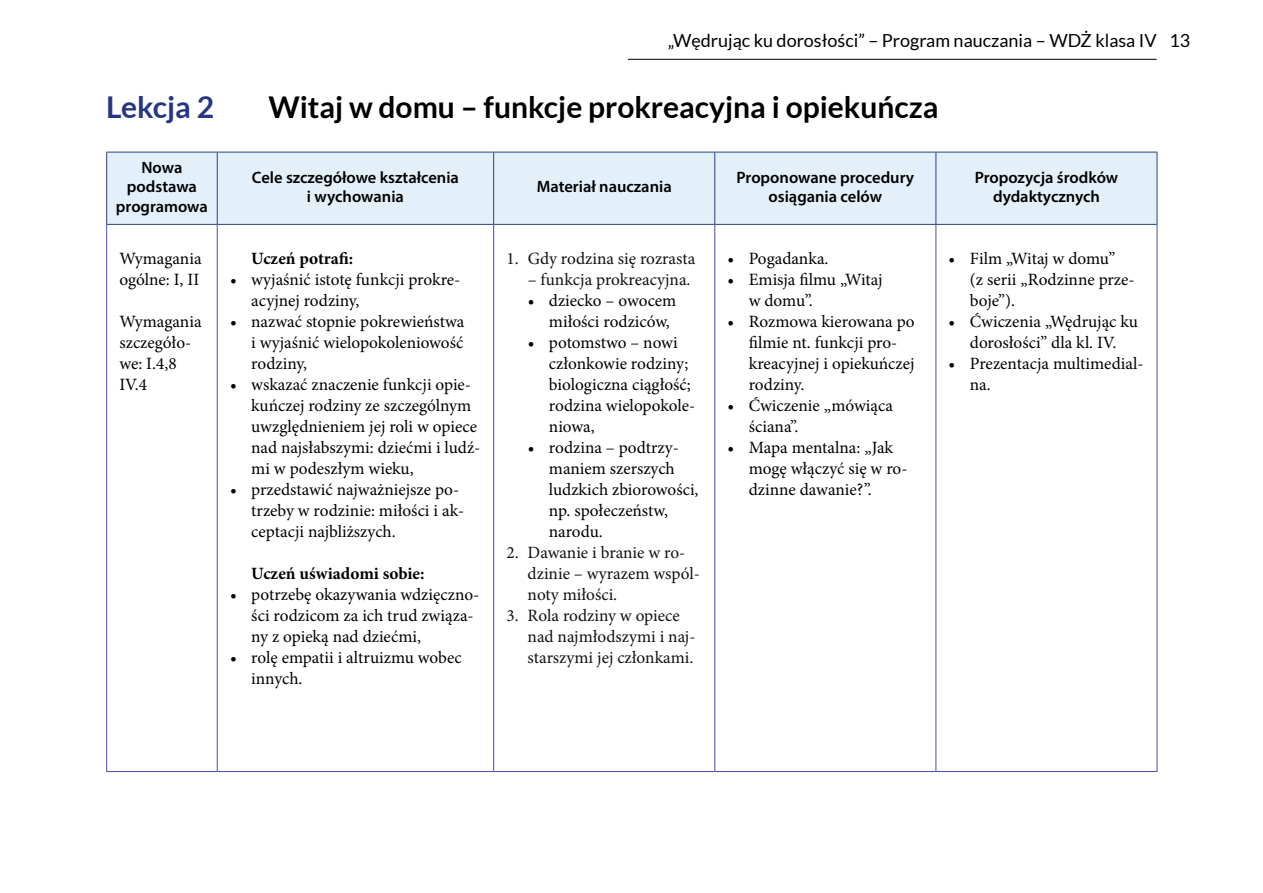
<style>
.page{position:relative;width:1263px;height:893px;background:#fff}
.page>*{position:absolute;margin:0;border:0;box-sizing:border-box;transform-origin:0 0}
.t1{font:700 30px "Lato";color:#000}
.t2{font:700 30px "Lato";color:#283583}
.t3{font:18px "Lato";color:#000}
.t4{font:17.25px/21px "Minion Pro";color:#000}
.t5{font:17.25px/21px "Minion Pro";color:#141014}
.t6{font:700 17.25px "Minion Pro";color:#000}
.t7{font:600 16.5px/19.5px "Myriad Pro";color:#000;text-align:center}
</style>
<div class="page">
<hr style="left:628px;top:59px;width:529px;height:1px;background:#000">
<div style="left:107px;top:153px;width:1050px;height:71px;background:#e3f0f9"></div>
<hr style="left:217px;top:152px;width:1px;height:72px;background:#294487">
<hr style="left:493px;top:152px;width:1px;height:72px;background:#294487">
<hr style="left:714px;top:152px;width:1px;height:72px;background:#294487">
<hr style="left:935px;top:152px;width:1px;height:72px;background:#294487">
<hr style="left:217px;top:225px;width:1px;height:546px;background:#4b4baa">
<hr style="left:493px;top:225px;width:1px;height:546px;background:#4b4baa">
<hr style="left:714px;top:225px;width:1px;height:546px;background:#4b4baa">
<hr style="left:935px;top:225px;width:1px;height:546px;background:#4b4baa">
<hr style="left:106px;top:225px;width:1px;height:546px;background:#4b4baa">
<hr style="left:1157px;top:225px;width:1px;height:546px;background:#4b4baa">
<hr style="left:106px;top:771px;width:111px;height:1px;background:#4b4baa">
<hr style="left:217px;top:771px;width:277px;height:1px;background:#4b4baa">
<hr style="left:494px;top:771px;width:221px;height:1px;background:#4b4baa">
<hr style="left:715px;top:771px;width:221px;height:1px;background:#4b4baa">
<hr style="left:936px;top:771px;width:221px;height:1px;background:#4b4baa">
<hr style="left:106px;top:152px;width:111px;height:1px;background:#294487">
<hr style="left:106px;top:152px;width:1px;height:72px;background:#294487">
<hr style="left:217px;top:152px;width:277px;height:1px;background:#294487">
<hr style="left:494px;top:152px;width:221px;height:1px;background:#294487">
<hr style="left:715px;top:152px;width:221px;height:1px;background:#294487">
<hr style="left:936px;top:152px;width:221px;height:1px;background:#294487">
<hr style="left:1157px;top:152px;width:1px;height:72px;background:#294487">
<hr style="left:106px;top:224px;width:111px;height:1px;background:#294487">
<hr style="left:217px;top:224px;width:277px;height:1px;background:#294487">
<hr style="left:494px;top:224px;width:221px;height:1px;background:#294487">
<hr style="left:715px;top:224px;width:221px;height:1px;background:#294487">
<hr style="left:936px;top:224px;width:221px;height:1px;background:#294487">
<p class="t3" style="left:668px;top:31px;width:524px">„Wędrując ku dorosłości” – Program nauczania – WDŻ klasa IV 13</p>
<h1 class="t2" style="left:106px;top:90px;width:109px">Lekcja 2</h1>
<h1 class="t1" style="left:268px;top:90px;width:672px">Witaj w domu – funkcje prokreacyjna i opiekuńcza</h1>
<p class="t7" style="left:116px;top:157px;width:93px">Nowa podstawa programowa</p>
<p class="t7" style="left:252px;top:167px;width:209px">Cele szczegółowe kształcenia i wychowania</p>
<p class="t7" style="left:537px;top:177px;width:136px">Materiał nauczania</p>
<p class="t7" style="left:736px;top:167px;width:179px">Proponowane procedury osiągania celów</p>
<p class="t7" style="left:975px;top:167px;width:145px">Propozycja środków dydaktycznych</p>
<p class="t4" style="left:119px;top:248px;width:84px">Wymagania ogólne: I, II</p>
<p class="t4" style="left:119px;top:311px;width:84px">Wymagania szczegóło&shy;we: I.4,8<br>IV.4</p>
<p class="t4" style="left:970px;top:248px;width:166px;text-indent:-21px">• Film „Witaj w domu”<br>(z serii „Rodzinne prze&shy;boje”).</p>
<p class="t4" style="left:949px;top:311px;width:191px;text-align:center">• Ćwiczenia „Wędrując ku dorosłości” dla kl. IV.</p>
<p class="t4" style="left:970px;top:353px;width:175px;text-indent:-21px">• Prezentacja multimedial&shy;na.</p>
<p class="t4" style="left:727px;top:248px;width:103px">• Pogadanka.</p>
<p class="t4" style="left:749px;top:269px;width:135px;text-indent:-21px">• Emisja filmu „Witaj w domu”.</p>
<p class="t4" style="left:749px;top:311px;width:167px;text-indent:-21px">• Rozmowa kierowana po filmie nt. funkcji pro&shy;kreacyjnej i opiekuńczej rodziny.</p>
<p class="t4" style="left:749px;top:395px;width:146px;text-indent:-21px">• Ćwiczenie „mówiąca ściana”.</p>
<p class="t4" style="left:749px;top:437px;width:160px;text-indent:-21px">• Mapa mentalna: „Jak mogę włączyć się w ro&shy;dzinne dawanie?”.</p>
<p class="t5" style="left:506px;top:248px;width:190px">1. Gdy rodzina się rozrasta</p>
<p class="t5" style="left:528px;top:269px;width:164px">– funkcja prokreacyjna.</p>
<p class="t4" style="left:549px;top:290px;width:129px;text-indent:-21px">• dziecko – owocem miłości rodziców,</p>
<p class="t4" style="left:549px;top:332px;width:148px;text-indent:-21px">• potomstwo – nowi członkowie rodziny; biologiczna ciągłość; rodzina wielopokole&shy;niowa,</p>
<p class="t4" style="left:549px;top:437px;width:151px;text-indent:-21px">• rodzina – podtrzy&shy;maniem szerszych ludzkich zbiorowości, np. społeczeństw, narodu.</p>
<p class="t5" style="left:528px;top:542px;width:174px;text-indent:-21px">2. Dawanie i branie w ro&shy;dzinie – wyrazem wspól&shy;noty miłości.</p>
<p class="t5" style="left:528px;top:605px;width:169px;text-indent:-21px">3. Rola rodziny w opiece nad najmłodszymi i naj&shy;starszymi jej członkami.</p>
<p class="t6" style="left:251px;top:246px;width:103px">Uczeń potrafi:</p>
<p class="t4" style="left:251px;top:269px;width:211px;text-indent:-21px">• wyjaśnić istotę funkcji prokre&shy;acyjnej rodziny,</p>
<p class="t4" style="left:251px;top:311px;width:215px;text-align:justify;text-indent:-21px">• nazwać stopnie pokrewieństwa i wyjaśnić wielopokoleniowość rodziny,</p>
<p class="t4" style="left:251px;top:374px;width:231px;text-indent:-21px">• wskazać znaczenie funkcji opie&shy;kuńczej rodziny ze szczególnym uwzględnieniem jej roli w opiece nad najsłabszymi: dziećmi i ludź&shy;mi w podeszłym wieku,</p>
<p class="t4" style="left:251px;top:479px;width:215px;text-indent:-21px">• przedstawić najważniejsze po&shy;trzeby w rodzinie: miłości i ak&shy;ceptacji najbliższych.</p>
<p class="t6" style="left:251px;top:561px;width:175px">Uczeń uświadomi sobie:</p>
<p class="t4" style="left:251px;top:584px;width:230px;text-indent:-21px">• potrzebę okazywania wdzięczno&shy;ści rodzicom za ich trud związa&shy;ny z opieką nad dziećmi,</p>
<p class="t4" style="left:251px;top:647px;width:212px;text-indent:-21px">• rolę empatii i altruizmu wobec innych.</p>
</div>
